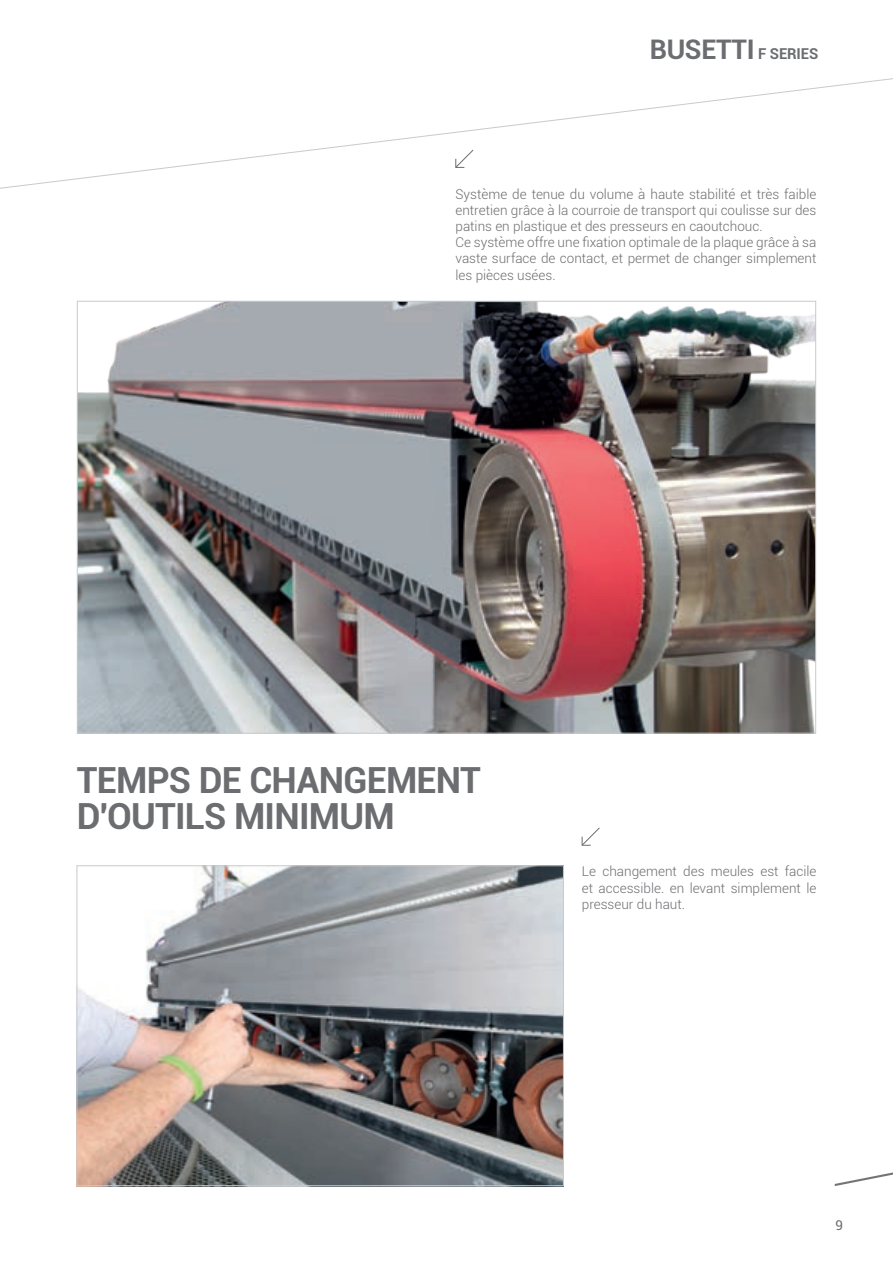
<style>
.page{position:relative;width:893px;height:1263px;background:#fff}
.page>*{position:absolute;margin:0;border:0;box-sizing:border-box;transform-origin:0 0}
.t1{font:700 36px/36px "Roboto";letter-spacing:-.02em;color:#6c6d70}
.t2{font:700 27px "Roboto";letter-spacing:-.01em;color:#6c6d70}
.t3{font:300 13.5px/16.2px "Roboto";color:#6c6d70;text-align:justify}
.t4{font:13.5px "Roboto";color:#6c6d70}
.s1{font-size:15px}
</style>
<div class="page">
<svg style="left:835px;top:1172px;width:58px;height:14px"></svg>
<img style="left:79px;top:867px;width:483px;height:317px">
<div style="left:77px;top:865px;width:487px;height:321px;border:1px solid #c9cacc"></div>
<svg style="left:0;top:78px;width:893px;height:223px"></svg>
<img style="left:79px;top:303px;width:735px;height:428px">
<svg style="left:581px;top:827px;width:19px;height:19px"></svg>
<svg style="left:455px;top:149px;width:19px;height:19px"></svg>
<p class="t2" style="left:650px;top:30px;width:170px">BUSETTI <span class="s1">F SERIES</span></p>
<p class="t3" style="left:455px;top:185px;width:362px">Système de tenue du volume à haute stabilité et très faible entretien grâce à la courroie de transport qui coulisse sur des patins en plastique et des presseurs en caoutchouc.</p>
<p class="t3" style="left:455px;top:234px;width:362px">Ce système offre une fixation optimale de la plaque grâce à sa vaste surface de contact, et permet de changer simplement les pièces usées.</p>
<p class="t1" style="left:77px;top:760px;width:405px">TEMPS DE CHANGEMENT<br>D'OUTILS MINIMUM</p>
<p class="t3" style="left:582px;top:863px;width:236px">Le changement des meules est facile et accessible. en levant simplement le presseur du haut.</p>
<p class="t4" style="left:836px;top:1215px;width:9px">9</p>
</div>
